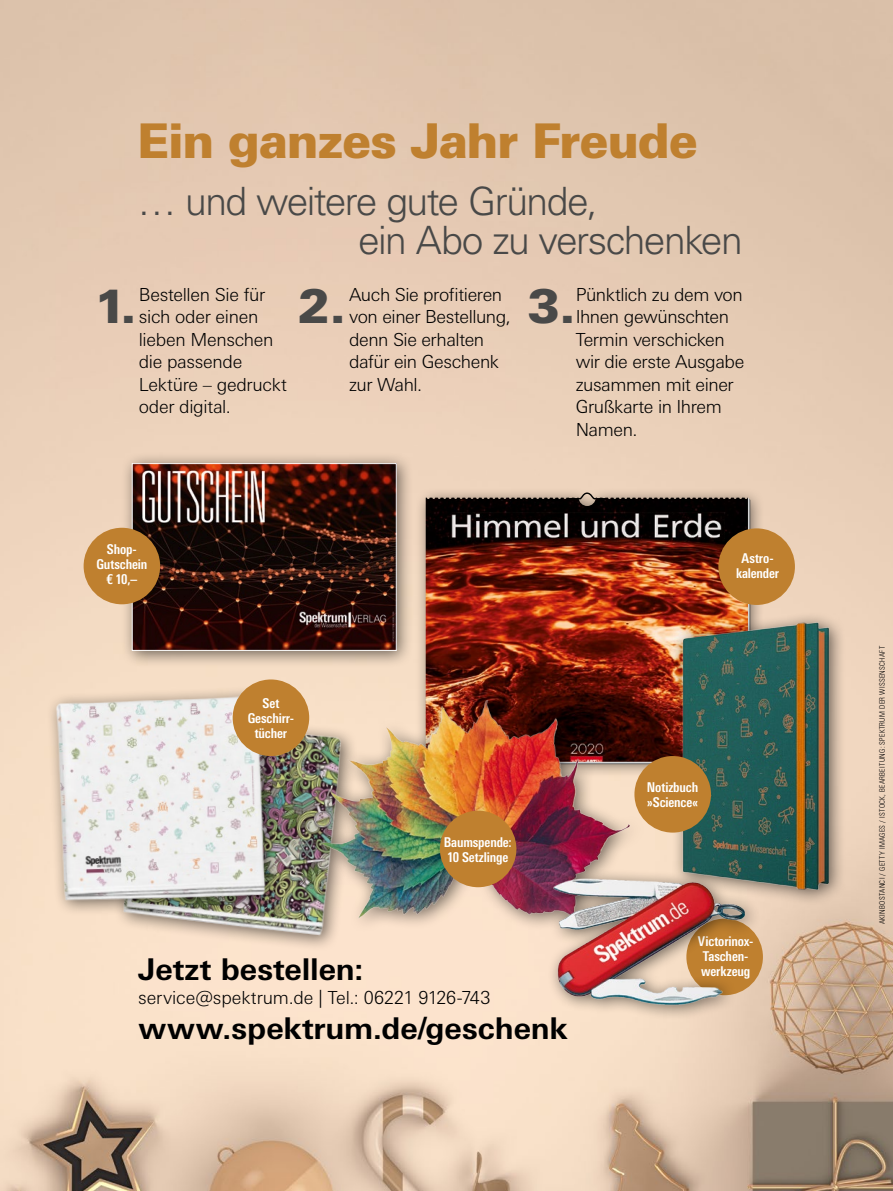
<style>
.page{position:relative;width:893px;height:1191px;background:#fff}
.page>*{position:absolute;margin:0;border:0;box-sizing:border-box;transform-origin:0 0}
.t1{font:900 48px "Univers";letter-spacing:-.03em;color:#bf802f}
.t2{font:900 48px "Univers";color:#494948}
.t3{font:300 39px/39px "Univers";letter-spacing:-.04em;color:#494948}
.t4{font:700 30px "Univers Next Pro";letter-spacing:-.005em;color:#000}
.t5{font:300 18px/22.5px "Univers Next Pro";letter-spacing:-.02em;color:#000}
.t6{font:700 condensed 13.5px/15px "Univers Next Pro";letter-spacing:-.01em;color:#fff;text-align:center}
.t7{font:300 condensed 7.5px "Univers";letter-spacing:.04em;color:#000}
</style>
<div class="page">
<img style="left:0;top:0;width:893px;height:1191px">
<div style="left:121px;top:452px;width:293px;height:215px;background:#000;opacity:.55"></div>
<img style="left:134px;top:465px;width:261px;height:183px">
<div style="left:132px;top:463px;width:265px;height:187px;border:1px solid #fff"></div>
<div style="left:415px;top:487px;width:350px;height:291px;background:#000;opacity:.55"></div>
<img style="left:426px;top:492px;width:324px;height:272px">
<div style="left:84px;top:528px;width:76px;height:76px;background:#bf802f;border-radius:50%"></div>
<div style="left:718px;top:528px;width:77px;height:77px;background:#bf802f;border-radius:50%"></div>
<div style="left:671px;top:611px;width:175px;height:294px;background:#000;opacity:.55"></div>
<img style="left:678px;top:618px;width:156px;height:276px">
<div style="left:634px;top:756px;width:77px;height:76px;background:#bf802f;border-radius:50%"></div>
<div style="left:113px;top:707px;width:245px;height:245px;background:#fbe2cc"></div>
<img style="left:121px;top:709px;width:212px;height:233px">
<div style="left:46px;top:686px;width:236px;height:230px;background:#000;opacity:.55"></div>
<img style="left:51px;top:690px;width:220px;height:216px">
<div style="left:312px;top:690px;width:334px;height:246px;background:#000;opacity:.55"></div>
<img style="left:315px;top:692px;width:324px;height:232px">
<div style="left:440px;top:810px;width:76px;height:77px;background:#bf802f;border-radius:50%"></div>
<div style="left:233px;top:679px;width:76px;height:77px;background:#bf802f;border-radius:50%"></div>
<div style="left:544px;top:868px;width:217px;height:153px;background:#000;opacity:.55"></div>
<img style="left:543px;top:869px;width:208px;height:145px">
<p class="t1" style="left:137px;top:111px;width:562px">Ein ganzes Jahr Freude</p>
<p class="t3" style="left:358px;top:181px;width:386px;text-indent:-221px">… und weitere gute Gründe,<br>ein Abo zu verschenken</p>
<p class="t5" style="left:139px;top:283px;width:150px">Bestellen Sie für sich oder einen lieben Menschen die passende<br>Lektüre – gedruckt oder digital.</p>
<p class="t5" style="left:576px;top:283px;width:170px">Pünktlich zu dem von<br>Ihnen gewünschten<br>Termin verschicken wir die erste Ausgabe zusammen mit einer<br>Grußkarte in Ihrem<br>Namen.</p>
<p class="t5" style="left:349px;top:283px;width:163px">Auch Sie profitieren von einer Bestellung, denn Sie erhalten dafür ein Geschenk zur Wahl.</p>
<p class="t2" style="left:95px;top:276px;width:43px">1.</p>
<p class="t2" style="left:298px;top:275px;width:49px">2.</p>
<p class="t2" style="left:528px;top:275px;width:49px">3.</p>
<p class="t6" style="left:96px;top:541px;width:52px">Shop-<br>Gutschein € 10,–</p>
<p class="t6" style="left:736px;top:551px;width:45px">Astro&shy;kalender</p>
<p class="t6" style="left:248px;top:695px;width:48px">Set<br>Geschirr&shy;tücher</p>
<p class="t6" style="left:444px;top:834px;width:70px;text-align:left">Baumspende:<br>10 Setzlinge</p>
<p class="t4" style="left:138px;top:951px;width:227px">Jetzt bestellen:</p>
<p class="t5" style="left:138px;top:986px;width:354px">service@spektrum.de | Tel.: 06221 9126-743</p>
<p class="t4" style="left:139px;top:1010px;width:431px">www.spektrum.de/geschenk</p>
<p class="t6" style="left:647px;top:779px;width:53px;text-align:left">Notizbuch »Science«</p>
<p class="t6" style="left:698px;top:933px;width:57px;text-align:left">Victorinox-<br>Taschen&shy;werkzeug</p>
<p class="t7" style="left:878px;top:924px;width:279px;rotate:-90deg">AKINBOSTANCI / GETTY IMAGES / ISTOCK, BEARBEITUNG: SPEKTRUM DER WISSENSCHAFT</p>
</div>
